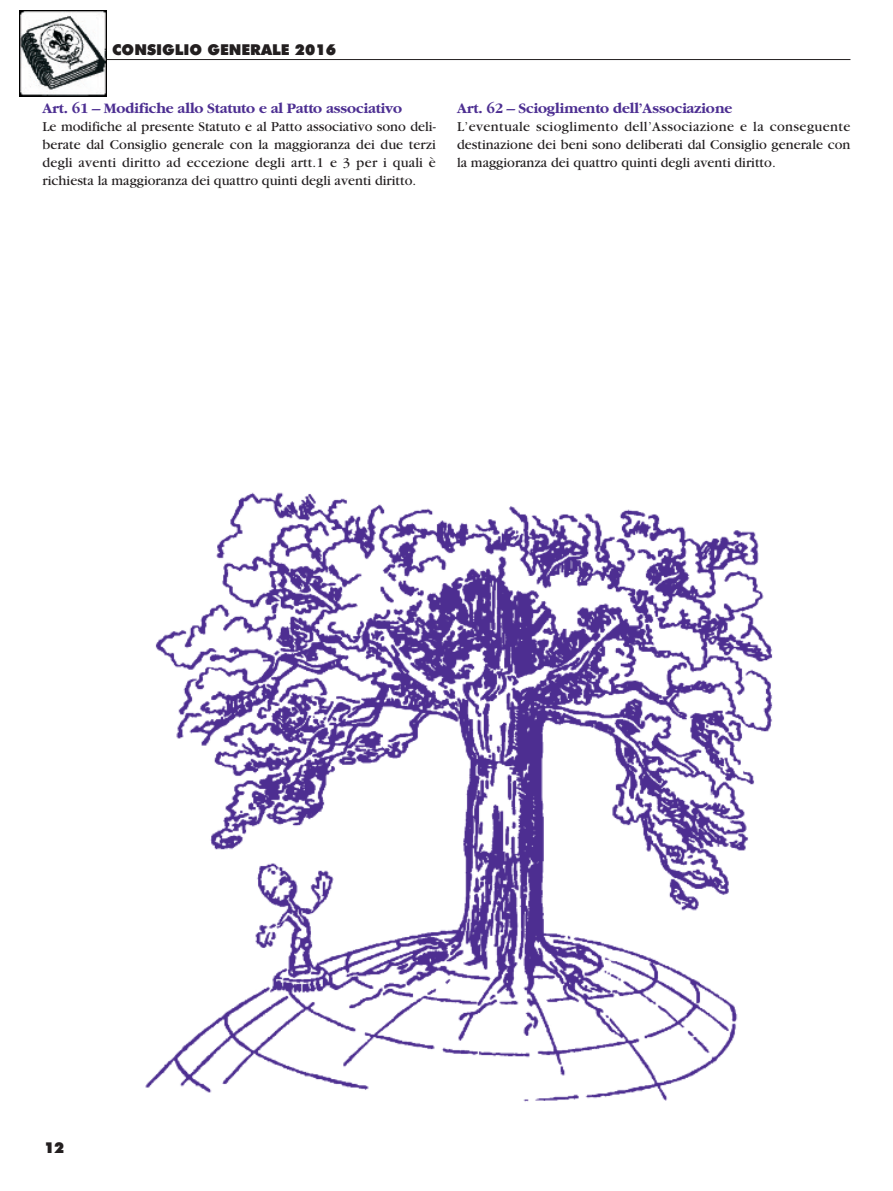
<style>
.page{position:relative;width:893px;height:1191px;background:#fff}
.page>*{position:absolute;margin:0;border:0;box-sizing:border-box;transform-origin:0 0}
.t1{font:700 15px "Garamond LT";letter-spacing:-.01em;color:#4d2f92}
.t2{font:900 15px "Futura BT";color:#231f20}
.t3{font:14.25px/18px "Garamond LT";color:#231f20;text-align:justify}
</style>
<div class="page">
<hr style="left:43px;top:59px;width:807px;height:1px;background:#231f20">
<img style="left:20px;top:11px;width:87px;height:86px">
<img style="left:145px;top:492px;width:628px;height:610px">
<p class="t2" style="left:112px;top:44px;width:225px">CONSIGLIO GENERALE 2016</p>
<p class="t1" style="left:43px;top:99px;width:361px">Art. 61 – Modifiche allo Statuto e al Patto associativo</p>
<p class="t3" style="left:43px;top:118px;width:395px">Le modifiche al presente Statuto e al Patto associativo sono deli&shy;berate dal Consiglio generale con la maggioranza dei due terzi degli aventi diritto ad eccezione degli artt.1 e 3 per i quali è richiesta la maggioranza dei quattro quinti degli aventi diritto.</p>
<p class="t1" style="left:457px;top:99px;width:277px">Art. 62 – Scioglimento dell’Associazione</p>
<p class="t3" style="left:457px;top:118px;width:395px">L’eventuale scioglimento dell’Associazione e la conseguente destinazione dei beni sono deliberati dal Consiglio generale con la maggioranza dei quattro quinti degli aventi diritto.</p>
<p class="t2" style="left:44px;top:1141px;width:22px">12</p>
</div>
